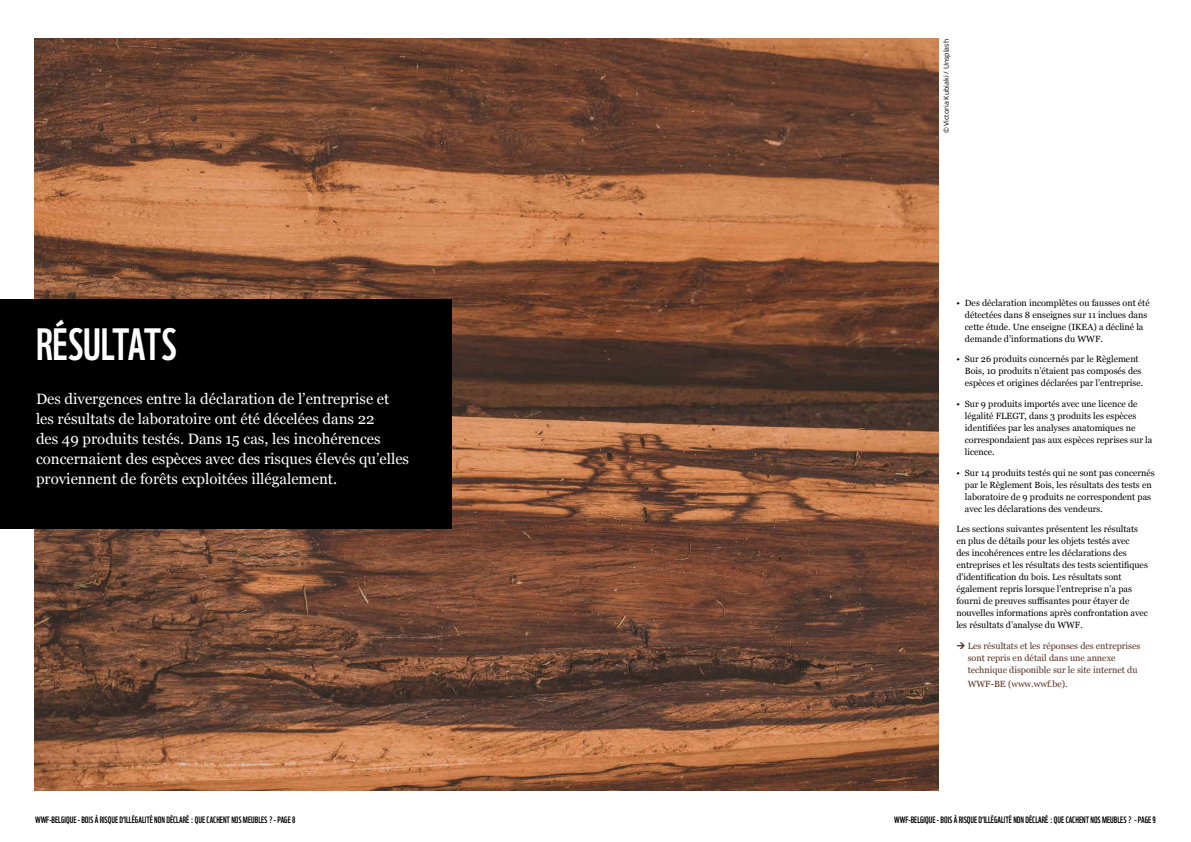
<style>
.page{position:relative;width:1191px;height:842px;background:#fff}
.page>*{position:absolute;margin:0;border:0;box-sizing:border-box;transform-origin:0 0}
.T2{font:44px "WWF";color:#fff}
.Standfirst{font:15px/20px "Georgia";color:#fff}
.BT{font:9px/12px "Georgia";color:#000}
.t1{font:9px "WWF";color:#000}
.t2{font:9px/12px "Georgia";color:#562e20}
.t3{font:7px "Open Sans";color:#000}
</style>
<div class="page">
<img style="left:34px;top:38px;width:904px;height:753px">
<div style="left:0;top:299px;width:451px;height:229px;background:#000"></div>
<p class="T2" style="left:36px;top:309px;width:142px">RÉSULTATS</p>
<p class="Standfirst" style="left:36px;top:388px;width:374px">Des divergences entre la déclaration de l’entreprise et les résultats de laboratoire ont été décelées dans 22<br>des 49 produits testés. Dans 15 cas, les incohérences concernaient des espèces avec des risques élevés qu’elles proviennent de forêts exploitées illégalement.</p>
<p class="t3" style="left:941px;top:133px;width:96px;rotate:-90deg">© Victoria Kubiaki / Unsplash</p>
<p class="BT" style="left:965px;top:296px;width:186px;text-indent:-9px">• Des déclaration incomplètes ou fausses ont été détectées dans 8 enseignes sur 11 inclues dans cette étude. Une enseigne (IKEA) a décliné la demande d’informations du WWF.</p>
<p class="BT" style="left:965px;top:353px;width:180px;text-indent:-9px">• Sur 26 produits concernés par le Règlement<br>Bois, 10 produits n’étaient pas composés des espèces et origines déclarées par l’entreprise.</p>
<p class="BT" style="left:965px;top:397px;width:189px;text-indent:-9px">• Sur 9 produits importés avec une licence de légalité FLEGT, dans 3 produits les espèces identifiées par les analyses anatomiques ne correspondaient pas aux espèces reprises sur la licence.</p>
<p class="BT" style="left:965px;top:466px;width:191px;text-indent:-9px">• Sur 14 produits testés qui ne sont pas concernés par le Règlement Bois, les résultats des tests en laboratoire de 9 produits ne correspondent pas avec les déclarations des vendeurs.</p>
<p class="BT" style="left:956px;top:522px;width:193px">Les sections suivantes présentent les résultats en plus de détails pour les objets testés avec<br>des incohérences entre les déclarations des entreprises et les résultats des tests scientifiques d'identification du bois. Les résultats sont également repris lorsque l’entreprise n’a pas fourni de preuves suffisantes pour étayer de nouvelles informations après confrontation avec les résultats d’analyse du WWF.</p>
<p class="t2" style="left:967px;top:639px;width:174px">Les résultats et les réponses des entreprises sont repris en détail dans une annexe technique disponible sur le site internet du</p>
<p class="t2" style="left:967px;top:677px;width:101px">WWF-BE (www.wwf.be).</p>
<p class="t1" style="left:35px;top:813px;width:262px">WWF-BELGIQUE - BOIS À RISQUE D’ILLÉGALITÉ NON DÉCLARÉ : QUE CACHENT NOS MEUBLES ? - PAGE 8</p>
<p class="t1" style="left:894px;top:813px;width:263px">WWF-BELGIQUE - BOIS À RISQUE D’ILLÉGALITÉ NON DÉCLARÉ : QUE CACHENT NOS MEUBLES ? - PAGE 9</p>
</div>
